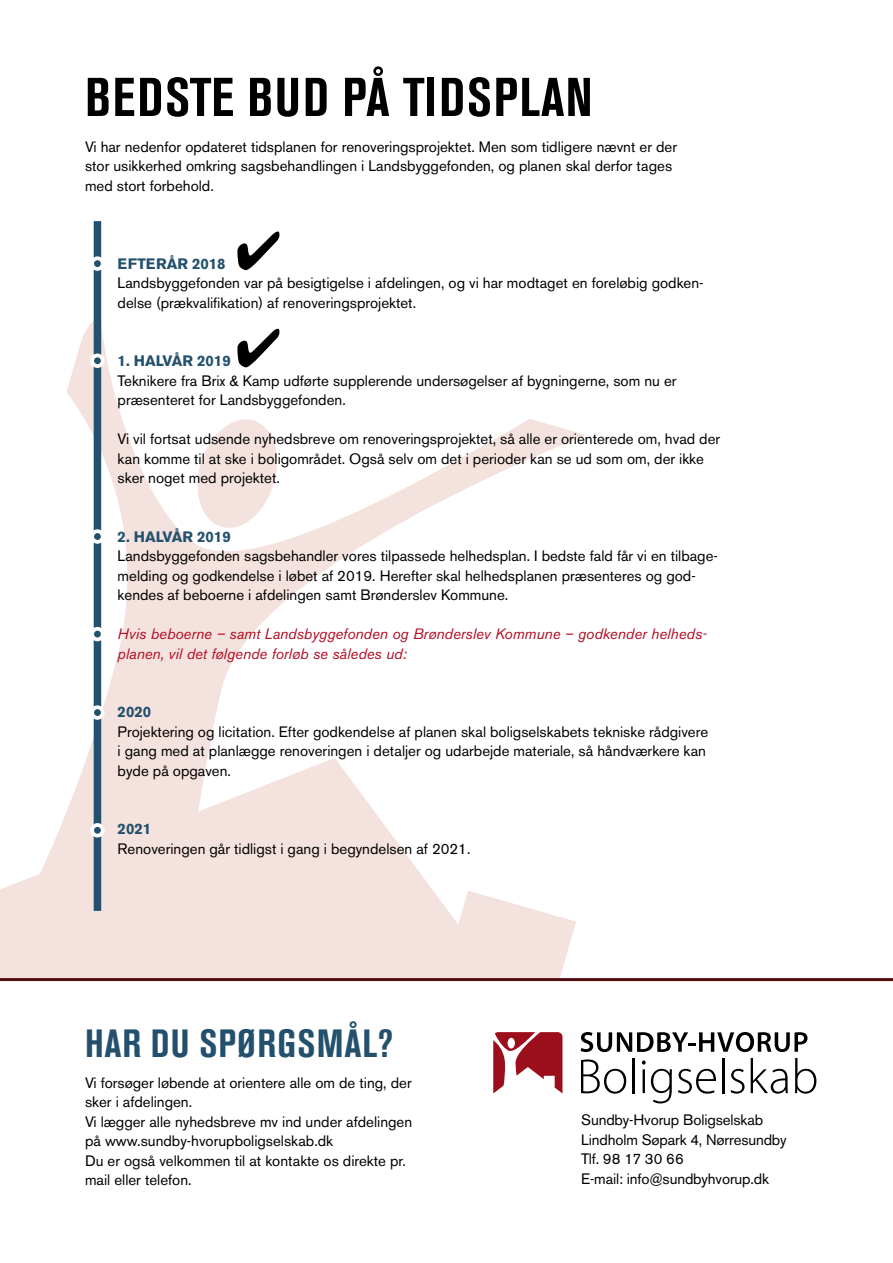
<style>
.page{position:relative;width:893px;height:1263px;background:#fff}
.page>*{position:absolute;margin:0;border:0;box-sizing:border-box;transform-origin:0 0}
.t1{font:700 condensed 54px "Akzidenz Grotesk BE";letter-spacing:.03em;color:#000}
.t2{font:700 condensed 39px "Akzidenz Grotesk BE";letter-spacing:.035em;color:#22506d}
.t3{font:15px/19.5px "Akzidenz Grotesk BE";color:#000}
.t4{font:italic 15px/19.5px "Akzidenz Grotesk BE";color:#af0c21}
.t5{font:700 15px "Akzidenz Grotesk BE";color:#22506d}
</style>
<div class="page">
<svg style="left:0;top:315px;width:585px;height:663px"></svg>
<svg style="left:194px;top:418px;width:86px;height:111px"></svg>
<svg style="left:581px;top:1059px;width:45px;height:35px"></svg>
<hr style="left:632px;top:1058px;width:2px;height:35px;background:#000">
<svg style="left:642px;top:1060px;width:30px;height:43px"></svg>
<svg style="left:678px;top:1069px;width:38px;height:25px"></svg>
<hr style="left:722px;top:1058px;width:2px;height:35px;background:#000">
<svg style="left:730px;top:1069px;width:14px;height:25px"></svg>
<svg style="left:751px;top:1058px;width:37px;height:36px"></svg>
<svg style="left:795px;top:1058px;width:21px;height:36px"></svg>
<svg style="left:581px;top:1032px;width:226px;height:20px"></svg>
<svg style="left:493px;top:1032px;width:69px;height:61px"></svg>
<hr style="left:0;top:978px;width:893px;height:3px;background:#510f12">
<div style="left:94px;top:221px;width:7px;height:690px;background:#22506d"></div>
<div style="left:90px;top:354px;width:15px;height:14px;border:4px solid #fff;border-radius:50%"></div>
<div style="left:90px;top:256px;width:15px;height:15px;border:4px solid #fff;border-radius:50%"></div>
<div style="left:90px;top:823px;width:15px;height:14px;border:4px solid #fff;border-radius:50%"></div>
<div style="left:90px;top:529px;width:15px;height:15px;border:4px solid #fff;border-radius:50%"></div>
<div style="left:90px;top:627px;width:15px;height:14px;border:4px solid #fff;border-radius:50%"></div>
<div style="left:90px;top:705px;width:15px;height:15px;border:4px solid #fff;border-radius:50%"></div>
<svg style="left:237px;top:315px;width:42px;height:52px"></svg>
<h1 class="t1" style="left:85px;top:66px;width:509px">BEDSTE BUD PÅ TIDSPLAN</h1>
<p class="t3" style="left:85px;top:137px;width:593px">Vi har nedenfor opdateret tidsplanen for renoveringsprojektet. Men som tidligere nævnt er der stor usikkerhed omkring sagsbehandlingen i Landsbyggefonden, og planen skal derfor tages med stort forbehold.</p>
<p class="t5" style="left:118px;top:255px;width:110px">EFTERÅR 2018</p>
<p class="t3" style="left:118px;top:273px;width:587px">Landsbyggefonden var på besigtigelse i afdelingen, og vi har modtaget en foreløbig godken&shy;delse (prækvalifikation) af renoveringsprojektet.</p>
<p class="t5" style="left:118px;top:352px;width:115px">1. HALVÅR 2019</p>
<p class="t3" style="left:118px;top:371px;width:560px">Teknikere fra Brix &amp; Kamp udførte supplerende undersøgelser af bygningerne, som nu er præsenteret for Landsbyggefonden.</p>
<p class="t3" style="left:118px;top:429px;width:604px">Vi vil fortsat udsende nyhedsbreve om renoveringsprojektet, så alle er orienterede om, hvad der kan komme til at ske i boligområdet. Også selv om det i perioder kan se ud som om, der ikke sker noget med projektet.</p>
<p class="t5" style="left:118px;top:528px;width:115px">2. HALVÅR 2019</p>
<p class="t3" style="left:118px;top:546px;width:602px">Landsbyggefonden sagsbehandler vores tilpassede helhedsplan. I bedste fald får vi en tilbage&shy;melding og godkendelse i løbet af 2019. Herefter skal helhedsplanen præsenteres og god&shy;kendes af beboerne i afdelingen samt Brønderslev Kommune.</p>
<p class="t4" style="left:118px;top:624px;width:591px">Hvis beboerne – samt Landsbyggefonden og Brønderslev Kommune – godkender helheds&shy;planen, vil det følgende forløb se således ud:</p>
<p class="t5" style="left:118px;top:703px;width:35px">2020</p>
<p class="t3" style="left:118px;top:722px;width:592px">Projektering og licitation. Efter godkendelse af planen skal boligselskabets tekniske rådgivere i gang med at planlægge renoveringen i detaljer og udarbejde materiale, så håndværkere kan byde på opgaven.</p>
<p class="t5" style="left:118px;top:820px;width:35px">2021</p>
<p class="t3" style="left:118px;top:839px;width:354px">Renoveringen går tidligst i gang i begyndelsen af 2021.</p>
<h2 class="t2" style="left:85px;top:1021px;width:310px">HAR DU SPØRGSMÅL?</h2>
<p class="t3" style="left:85px;top:1073px;width:329px">Vi forsøger løbende at orientere alle om de ting, der sker i afdelingen.<br>Vi lægger alle nyhedsbreve mv ind under afdelingen på www.sundby-hvorupboligselskab.dk<br>Du er også velkommen til at kontakte os direkte pr. mail eller telefon.</p>
<p class="t3" style="left:581px;top:1110px;width:207px">Sundby-Hvorup Boligselskab<br>Lindholm Søpark 4, Nørresundby<br>Tlf. 98 17 30 66<br>E-mail: info@sundbyhvorup.dk</p>
</div>
